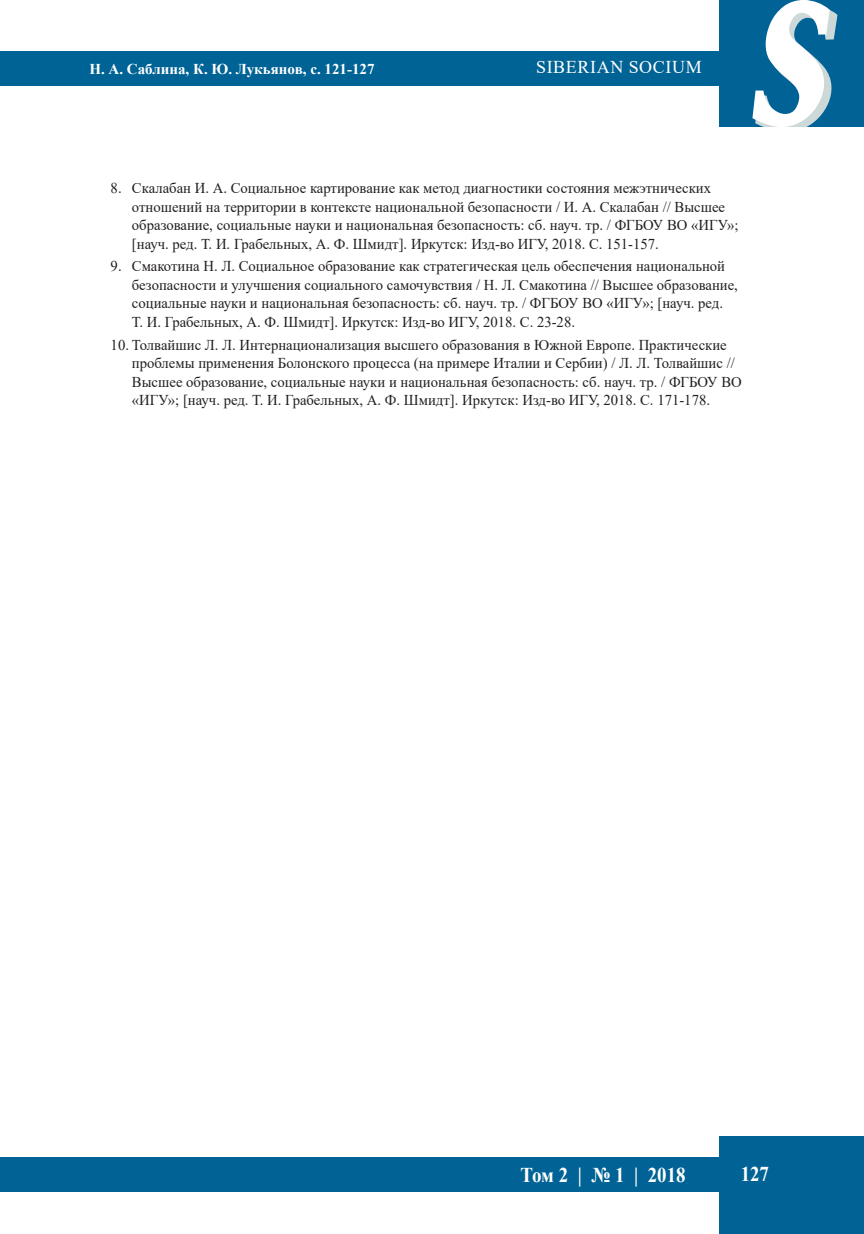
<style>
.page{position:relative;width:864px;height:1234px;background:#fff}
.page>*{position:absolute;margin:0;border:0;box-sizing:border-box;transform-origin:0 0}
.t1{font:italic 700 165px "Quant Antiqua";color:#fff;scale:.75 1}
.t2{font:700 21px "Times New Roman";color:#fff;scale:.9 1}
.t3{font:18px "Times New Roman";letter-spacing:.035em;color:#fff}
.t4{font:15px/18.5px "Times New Roman";color:#231f20}
.t5{font:700 15px "Times New Roman";color:#fff}
</style>
<div class="page">
<div style="left:0;top:51px;width:721px;height:34px;background:#006396"></div>
<div style="left:719px;top:0;width:144px;height:128px;background:#006295"></div>
<div style="left:0;top:1157px;width:721px;height:34px;background:#006295"></div>
<div style="left:719px;top:1135px;width:144px;height:98px;background:#006295"></div>
<svg style="left:750px;top:0;width:89px;height:128px"></svg>
<p class="t5" style="left:89px;top:58px;width:286px">Н. А. Саблина, К. Ю. Лукьянов, с. 121-127</p>
<p class="t3" style="left:536px;top:55px;width:167px">SIBERIAN SOCIUM</p>
<h1 class="t1" style="left:749px;top:-35px;width:113px">S</h1>
<p class="t4" style="left:132px;top:179px;width:608px;text-indent:-21px">8. Скалабан И. А. Социальное картирование как метод диагностики состояния межэтнических отношений на территории в контексте национальной безопасности / И. А. Скалабан // Высшее образование, социальные науки и национальная безопасность: сб. науч. тр. / ФГБОУ ВО «ИГУ»; [науч. ред. Т. И. Грабельных, А. Ф. Шмидт]. Иркутск: Изд-во ИГУ, 2018. С. 151-157.</p>
<p class="t4" style="left:132px;top:257px;width:607px;text-indent:-21px">9. Смакотина Н. Л. Социальное образование как стратегическая цель обеспечения национальной безопасности и улучшения социального самочувствия / Н. Л. Смакотина // Высшее образование, социальные науки и национальная безопасность: сб. науч. тр. / ФГБОУ ВО «ИГУ»; [науч. ред.<br>Т. И. Грабельных, А. Ф. Шмидт]. Иркутск: Изд-во ИГУ, 2018. С. 23-28.</p>
<p class="t4" style="left:132px;top:335px;width:611px;text-indent:-21px">10. Толвайшис Л. Л. Интернационализация высшего образования в Южной Европе. Практические проблемы применения Болонского процесса (на примере Италии и Сербии) / Л. Л. Толвайшис // Высшее образование, социальные науки и национальная безопасность: сб. науч. тр. / ФГБОУ ВО «ИГУ»; [науч. ред. Т. И. Грабельных, А. Ф. Шмидт]. Иркутск: Изд-во ИГУ, 2018. С. 171-178.</p>
<h2 class="t2" style="left:520px;top:1159px;width:185px">Том 2 | № 1 | 2018</h2>
<h2 class="t2" style="left:740px;top:1158px;width:33px">127</h2>
</div>
